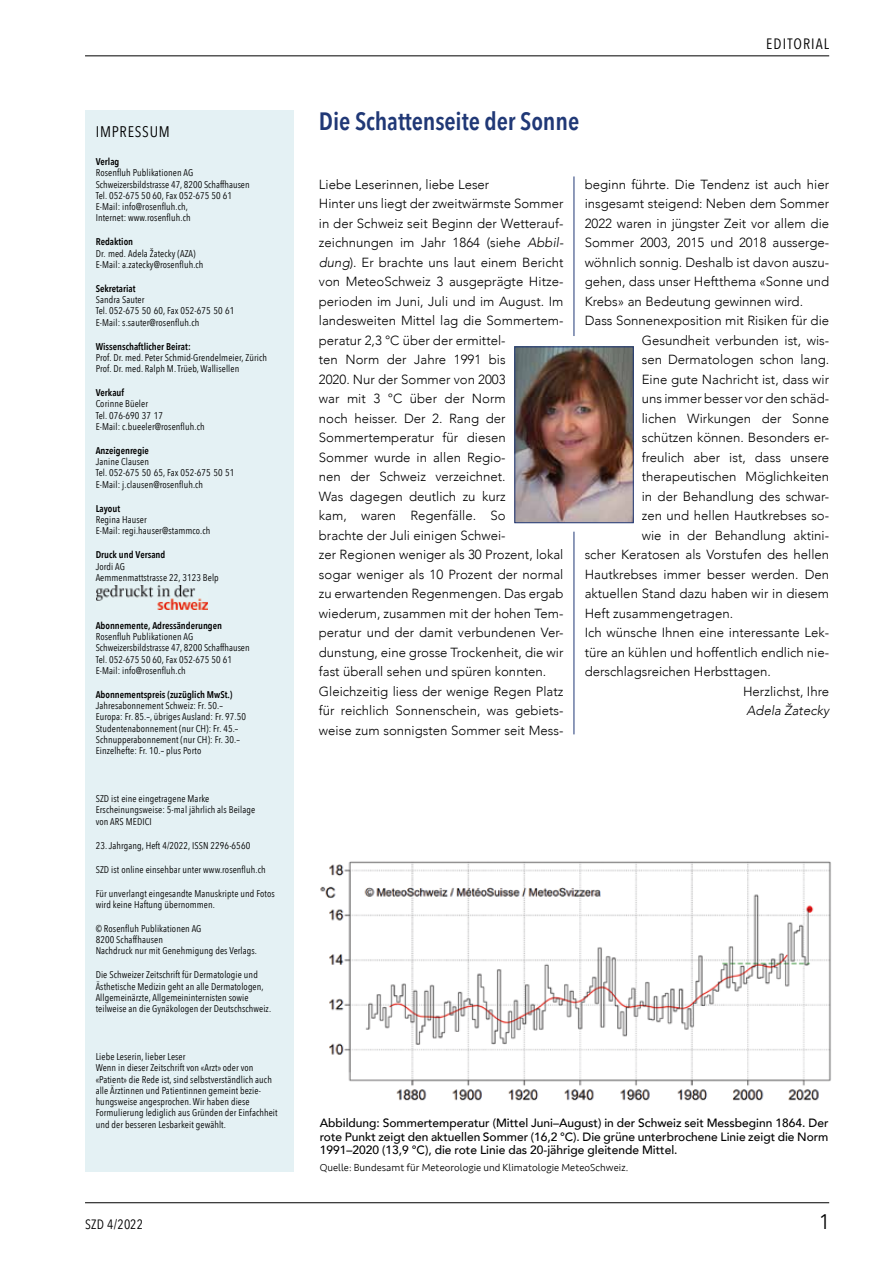
<style>
.page{position:relative;width:893px;height:1263px;background:#fff}
.page>*{position:absolute;margin:0;border:0;box-sizing:border-box;transform-origin:0 0}
.t1{font:600 25.05px "Avenir Next Condensed";letter-spacing:-.005em;color:#203876}
.t2{font:21px "Avenir Next Condensed";color:#000}
.t3{font:15.3px "Avenir Next Condensed";letter-spacing:.05em;color:#000}
.t4{font:15px "Avenir Next Condensed";letter-spacing:.07em;color:#000}
.t5{font:13.5px "Avenir Next Condensed";letter-spacing:.02em;color:#000}
.t6{font:300 13.2px/19.5px "Avenir";color:#000}
.t7{font:italic 300 13.2px "Avenir";color:#000}
.t8{font:500 12px/13.5px "Avenir";color:#000;text-align:justify}
.t9{font:300 10.5px "Seravek";letter-spacing:.005em;color:#000}
.t10{font:9.75px/11.2px "Avenir Next Condensed";letter-spacing:.01em;color:#000}
.t11{font:600 9.75px "Avenir Next Condensed";color:#000}
.s1{font-style:italic}
</style>
<div class="page">
<hr style="left:85px;top:55px;width:744px;height:1px;background:#000">
<hr style="left:85px;top:1202px;width:744px;height:1px;background:#000">
<div style="left:85px;top:111px;width:208px;height:1060px;background:#e4f1f4"></div>
<img style="left:96px;top:585px;width:112px;height:24px">
<hr style="left:574px;top:176px;width:1px;height:558px;background:#203876">
<div style="left:506px;top:336px;width:136px;height:196px;background:#fff"></div>
<img style="left:516px;top:349px;width:116px;height:172px">
<div style="left:514px;top:347px;width:120px;height:176px;border:1px solid #203876"></div>
<img style="left:320px;top:861px;width:511px;height:240px">
<p class="t3" style="left:96px;top:118px;width:76px">IMPRESSUM</p>
<p class="t11" style="left:96px;top:153px;width:25px">Verlag</p>
<p class="t10" style="left:96px;top:167px;width:156px">Rosenfluh Publikationen AG Schweizersbildstrasse 47, 8200 Schaffhausen Tel. 052-675 50 60, Fax 052-675 50 61<br>E-Mail: info@rosenfluh.ch,<br>Internet: www.rosenfluh.ch</p>
<p class="t11" style="left:96px;top:234px;width:39px">Redaktion</p>
<p class="t10" style="left:96px;top:247px;width:109px">Dr. med. Adela Žatecky (AZA)<br>E-Mail: a.zatecky@rosenfluh.ch</p>
<p class="t11" style="left:96px;top:280px;width:41px">Sekretariat</p>
<p class="t10" style="left:96px;top:294px;width:140px">Sandra Sauter<br>Tel. 052-675 50 60, Fax 052-675 50 61<br>E-Mail: s.sauter@rosenfluh.ch</p>
<p class="t11" style="left:96px;top:338px;width:97px">Wissenschaftlicher Beirat:</p>
<p class="t10" style="left:96px;top:351px;width:173px">Prof. Dr. med. Peter Schmid-Grendelmeier, Zürich<br>Prof. Dr. med. Ralph M. Trüeb, Wallisellen</p>
<p class="t11" style="left:96px;top:384px;width:30px">Verkauf</p>
<p class="t10" style="left:96px;top:398px;width:110px">Corinne Büeler<br>Tel. 076-690 37 17<br>E-Mail: c.bueeler@rosenfluh.ch</p>
<p class="t11" style="left:96px;top:442px;width:55px">Anzeigenregie</p>
<p class="t10" style="left:96px;top:456px;width:140px">Janine Clausen<br>Tel. 052-675 50 65, Fax 052-675 50 51<br>E-Mail: j.clausen@rosenfluh.ch</p>
<p class="t11" style="left:96px;top:500px;width:26px">Layout</p>
<p class="t10" style="left:96px;top:513px;width:116px">Regina Hauser<br>E-Mail: regi.hauser@stammco.ch</p>
<p class="t11" style="left:96px;top:546px;width:71px">Druck und Versand</p>
<p class="t10" style="left:96px;top:560px;width:125px">Jordi AG<br>Aemmenmattstrasse 22, 3123 Belp</p>
<p class="t11" style="left:96px;top:617px;width:128px">Abonnemente, Adressänderungen</p>
<p class="t10" style="left:96px;top:630px;width:156px">Rosenfluh Publikationen AG Schweizersbildstrasse 47, 8200 Schaffhausen Tel. 052-675 50 60, Fax 052-675 50 61<br>E-Mail: info@rosenfluh.ch</p>
<p class="t11" style="left:96px;top:686px;width:138px">Abonnementspreis (zuzüglich MwSt.)</p>
<p class="t10" style="left:96px;top:699px;width:152px">Jahresabonnement Schweiz: Fr. 50.– Europa: Fr. 85.–, übriges Ausland: Fr. 97.50<br>Studentenabonnement (nur CH): Fr. 45.– Schnupperabonnement (nur CH): Fr. 30.– Einzelhefte: Fr. 10.– plus Porto</p>
<p class="t10" style="left:96px;top:792px;width:161px">SZD ist eine eingetragene Marke<br>Erscheinungsweise: 5-mal jährlich als Beilage von ARS MEDICI</p>
<p class="t10" style="left:96px;top:839px;width:156px">23. Jahrgang, Heft 4/2022, ISSN 2296-6560</p>
<p class="t10" style="left:96px;top:863px;width:171px">SZD ist online einsehbar unter www.rosenfluh.ch</p>
<p class="t10" style="left:96px;top:887px;width:181px">Für unverlangt eingesandte Manuskripte und Fotos wird keine Haftung übernommen.</p>
<p class="t10" style="left:96px;top:922px;width:163px">© Rosenfluh Publikationen AG<br>8200 Schaffhausen<br>Nachdruck nur mit Genehmigung des Verlags.</p>
<p class="t10" style="left:96px;top:969px;width:177px">Die Schweizer Zeitschrift für Dermatologie und Ästhetische Medizin geht an alle Dermatologen, Allgemeinärzte, Allgemeininternisten sowie teilweise an die Gynäkologen der Deutschschweiz.</p>
<p class="t10" style="left:96px;top:1051px;width:183px">Liebe Leserin, lieber Leser<br>Wenn in dieser Zeitschrift von «Arzt» oder von «Patient» die Rede ist, sind selbstverständlich auch alle Ärztinnen und Patientinnen gemeint bezie&shy;hungsweise angesprochen. Wir haben diese Formulierung lediglich aus Gründen der Einfachheit und der besseren Lesbarkeit gewählt.</p>
<h1 class="t1" style="left:319px;top:99px;width:262px">Die Schattenseite der Sonne</h1>
<p class="t4" style="left:766px;top:31px;width:64px">EDITORIAL</p>
<p class="t6" style="left:319px;top:174px;width:246px">Liebe Leserinnen, liebe Leser<br>Hinter uns liegt der zweitwärmste Sommer in der Schweiz seit Beginn der Wetterauf&shy;zeichnungen im Jahr 1864 (siehe <span class="s1">Abbil&shy;dung</span>). Er brachte uns laut einem Bericht von MeteoSchweiz 3 ausgeprägte Hitze&shy;perioden im Juni, Juli und im August. Im landesweiten Mittel lag die Sommertem&shy;peratur 2,3 °C über der ermittel-<br>ten Norm der Jahre 1991 bis<br>2020. Nur der Sommer von 2003<br>war mit 3 °C über der Norm<br>noch heisser. Der 2. Rang der Sommertemperatur für diesen<br>Sommer wurde in allen Regio-<br>nen der Schweiz verzeichnet.<br>Was dagegen deutlich zu kurz<br>kam, waren Regenfälle. So<br>brachte der Juli einigen Schwei-<br>zer Regionen weniger als 30 Prozent, lokal sogar weniger als 10 Prozent der normal zu erwartenden Regenmengen. Das ergab wiederum, zusammen mit der hohen Tem&shy;peratur und der damit verbundenen Ver&shy;dunstung, eine grosse Trockenheit, die wir fast überall sehen und spüren konnten.<br>Gleichzeitig liess der wenige Regen Platz für reichlich Sonnenschein, was gebiets&shy;weise zum sonnigsten Sommer seit Mess-</p>
<p class="t6" style="left:585px;top:174px;width:246px">beginn führte. Die Tendenz ist auch hier</p>
<p class="t6" style="left:585px;top:194px;width:246px">insgesamt steigend: Neben dem Sommer</p>
<p class="t6" style="left:585px;top:213px;width:246px">2022 waren in jüngster Zeit vor allem die</p>
<p class="t6" style="left:585px;top:233px;width:246px">Sommer 2003, 2015 und 2018 ausserge-</p>
<p class="t6" style="left:585px;top:252px;width:246px">wöhnlich sonnig. Deshalb ist davon auszu-</p>
<p class="t6" style="left:585px;top:272px;width:246px">gehen, dass unser Heftthema «Sonne und</p>
<p class="t6" style="left:585px;top:291px;width:220px">Krebs» an Bedeutung gewinnen wird.</p>
<p class="t6" style="left:585px;top:311px;width:246px">Dass Sonnenexposition mit Risiken für die</p>
<p class="t6" style="left:642px;top:330px;width:189px">Gesundheit verbunden ist, wis-</p>
<p class="t6" style="left:642px;top:350px;width:189px">sen Dermatologen schon lang.</p>
<p class="t6" style="left:642px;top:369px;width:189px">Eine gute Nachricht ist, dass wir</p>
<p class="t6" style="left:642px;top:389px;width:189px">uns immer besser vor den schäd-</p>
<p class="t6" style="left:642px;top:408px;width:189px">lichen Wirkungen der Sonne</p>
<p class="t6" style="left:642px;top:428px;width:189px">schützen können. Besonders er-</p>
<p class="t6" style="left:642px;top:447px;width:189px">freulich aber ist, dass unsere</p>
<p class="t6" style="left:642px;top:467px;width:189px">therapeutischen Möglichkeiten</p>
<p class="t6" style="left:642px;top:486px;width:189px">in der Behandlung des schwar-</p>
<p class="t6" style="left:642px;top:506px;width:189px">zen und hellen Hautkrebses so-</p>
<p class="t6" style="left:642px;top:525px;width:189px">wie in der Behandlung aktini-</p>
<p class="t6" style="left:585px;top:545px;width:246px">scher Keratosen als Vorstufen des hellen</p>
<p class="t6" style="left:585px;top:564px;width:246px">Hautkrebses immer besser werden. Den</p>
<p class="t6" style="left:585px;top:584px;width:246px">aktuellen Stand dazu haben wir in diesem</p>
<p class="t6" style="left:585px;top:603px;width:150px">Heft zusammengetragen.</p>
<p class="t6" style="left:585px;top:623px;width:246px">Ich wünsche Ihnen eine interessante Lek-</p>
<p class="t6" style="left:585px;top:642px;width:246px">türe an kühlen und hoffentlich endlich nie-</p>
<p class="t6" style="left:585px;top:662px;width:188px">derschlagsreichen Herbsttagen.</p>
<p class="t6" style="left:743px;top:681px;width:88px">Herzlichst, Ihre</p>
<p class="t7" style="left:747px;top:703px;width:84px">Adela Žatecky</p>
<p class="t8" style="left:320px;top:1116px;width:510px">Abbildung: Sommertemperatur (Mittel Juni–August) in der Schweiz seit Messbeginn 1864. Der rote Punkt zeigt den aktuellen Sommer (16,2 °C). Die grüne unterbrochene Linie zeigt die Norm 1991–2020 (13,9 °C), die rote Linie das 20-jährige gleitende Mittel.</p>
<p class="t9" style="left:320px;top:1161px;width:310px">Quelle: Bundesamt für Meteorologie und Klimatologie MeteoSchweiz.</p>
<p class="t5" style="left:85px;top:1212px;width:60px">SZD 4/2022</p>
<h2 class="t2" style="left:819px;top:1203px;width:11px">1</h2>
</div>
